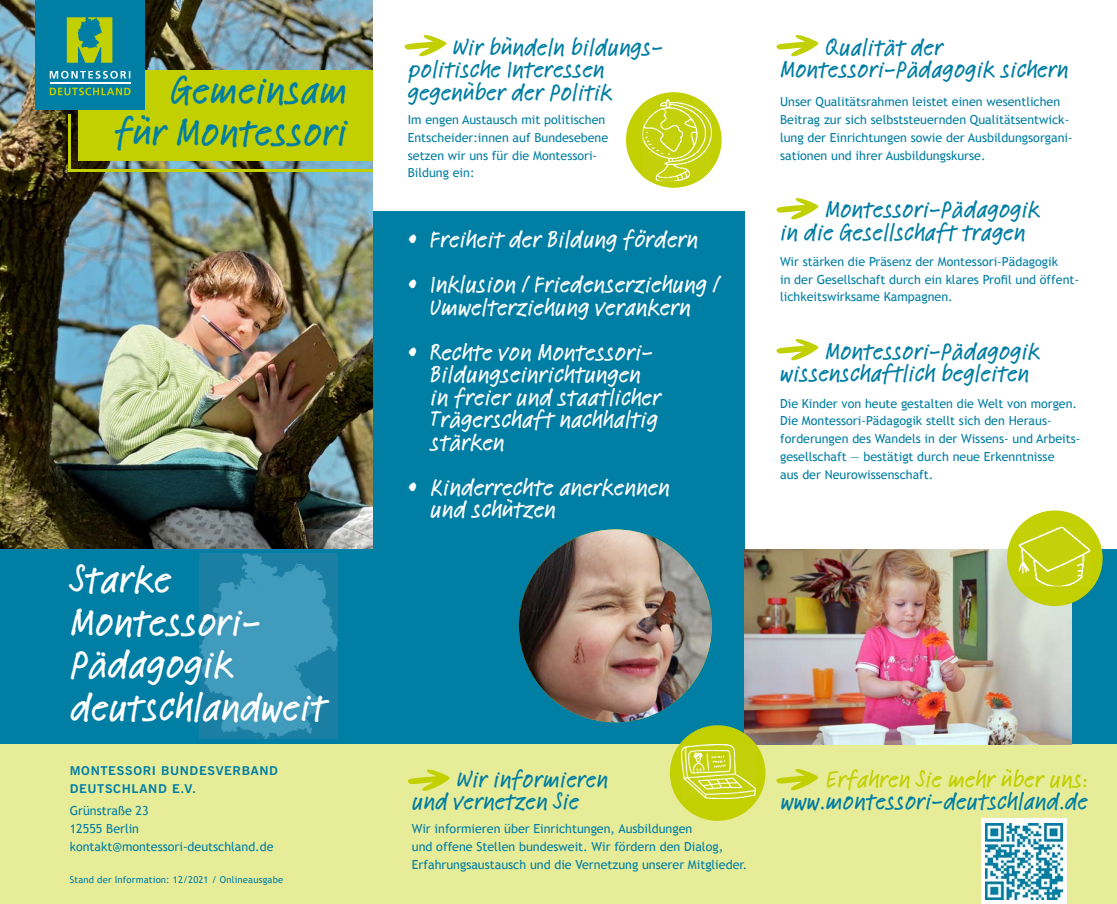
<style>
.page{position:relative;width:1117px;height:904px;background:#fff}
.page>*{position:absolute;margin:0;border:0;box-sizing:border-box;transform-origin:0 0}
.t1{font:500 41.25px/42.5px "Linotype Feltpen";color:#fff}
.t2{font:500 41.25px/42.5px "Linotype Feltpen";color:#007ea3;text-align:right}
.t3{font:500 25px/22.5px "Linotype Feltpen";color:#007ea3}
.t4{font:500 25px/22.5px "Linotype Feltpen";color:#fff}
.t5{font:500 25px "Linotype Feltpen";color:#c2cf00}
.t6{font:12.5px/17.8px "Trebuchet MS";color:#007ea5}
.t7{font:12.5px/17.8px "Trebuchet MS";color:#007ea3}
.t8{font:700 12.12px/17.8px "News Gothic BT";letter-spacing:.045em;color:#007ea5;scale:1.06 1}
.t9{font:9.5px "Trebuchet MS";letter-spacing:.015em;color:#007ea3}
</style>
<div class="page">
<div style="left:0;top:211px;width:744px;height:533px;background:#007ea3"></div>
<div style="left:0;top:744px;width:1116px;height:160px;background:#e7ec99"></div>
<img style="left:0;top:0;width:372px;height:549px">
<div style="left:78px;top:70px;width:294px;height:91px;background:#c2cf00"></div>
<div style="left:36px;top:0;width:109px;height:109px;background:#007ea3"></div>
<svg style="left:67px;top:17px;width:45px;height:46px"></svg>
<hr style="left:50px;top:82px;width:80px;height:2px;background:#fff">
<svg style="left:50px;top:71px;width:80px;height:8px"></svg>
<svg style="left:50px;top:88px;width:81px;height:7px"></svg>
<hr style="left:68px;top:169px;width:304px;height:2px;background:#c2cf00">
<hr style="left:68px;top:114px;width:2px;height:57px;background:#c2cf00">
<div style="left:0;top:549px;width:1116px;height:195px;background:#007ea3"></div>
<img style="left:199px;top:553px;width:138px;height:185px">
<img style="left:744px;top:549px;width:327px;height:195px">
<div style="left:626px;top:92px;width:95px;height:96px;background:#c2cf00;border-radius:50%"></div>
<img style="left:642px;top:99px;width:69px;height:82px">
<img style="left:519px;top:529px;width:192px;height:193px;border-radius:96px">
<div style="left:1006px;top:510px;width:96px;height:96px;background:#c2cf00;border-radius:50%"></div>
<img style="left:1018px;top:527px;width:72px;height:59px">
<div style="left:669px;top:725px;width:96px;height:95px;background:#c2cf00;border-radius:50%"></div>
<img style="left:681px;top:744px;width:74px;height:54px">
<svg style="left:776px;top:35px;width:43px;height:22px"></svg>
<svg style="left:404px;top:35px;width:43px;height:22px"></svg>
<div style="left:980px;top:819px;width:85px;height:85px;background:#fff"></div>
<img style="left:985px;top:823px;width:77px;height:76px">
<svg style="left:776px;top:769px;width:43px;height:22px"></svg>
<svg style="left:776px;top:198px;width:43px;height:22px"></svg>
<svg style="left:776px;top:339px;width:43px;height:22px"></svg>
<svg style="left:407px;top:769px;width:43px;height:22px"></svg>
<h1 class="t2" style="left:114px;top:67px;width:234px">Gemeinsam für Montessori</h1>
<h1 class="t1" style="left:70px;top:556px;width:258px">Starke<br>Montessori-<br>Pädagogik deutschlandweit</h1>
<p class="t8" style="left:70px;top:761px;width:198px">MONTESSORI BUNDESVERBAND<br>DEUTSCHLAND E.V.</p>
<p class="t6" style="left:70px;top:802px;width:205px">Grünstraße 23<br>12555 Berlin kontakt@montessori-deutschland.de</p>
<p class="t9" style="left:70px;top:874px;width:215px">Stand der Information: 12/2021 / Onlineausgabe</p>
<h2 class="t3" style="left:407px;top:35px;width:257px;text-indent:45px">Wir bündeln bildungs&shy;politische Interessen gegenüber der Politik</h2>
<p class="t6" style="left:407px;top:111px;width:199px">Im engen Austausch mit politischen</p>
<p class="t7" style="left:407px;top:129px;width:202px">Entscheider:innen auf Bundesebene setzen wir uns für die Montessori-<br>Bildung ein:</p>
<h2 class="t4" style="left:407px;top:227px;width:292px">• Freiheit der Bildung fördern</h2>
<h2 class="t4" style="left:407px;top:272px;width:313px;text-align:center">• Inklusion / Friedenserziehung /<br>Umwelterziehung verankern</h2>
<h2 class="t4" style="left:430px;top:340px;width:232px;text-indent:-22px">• Rechte von Montessori-<br>Bildungseinrichtungen in freier und staatlicher<br>Trägerschaft nachhaltig stärken</h2>
<h2 class="t4" style="left:430px;top:475px;width:241px;text-indent:-22px">• Kinderrechte anerkennen und schützen</h2>
<h2 class="t3" style="left:780px;top:35px;width:290px;text-indent:45px">Qualität der<br>Montessori-Pädagogik sichern</h2>
<p class="t6" style="left:780px;top:93px;width:294px">Unser Qualitätsrahmen leistet einen wesentlichen Beitrag zur sich selbststeuernden Qualitätsentwick&shy;lung der Einrichtungen sowie der Ausbildungsorgani&shy;sationen und ihrer Ausbildungskurse.</p>
<h2 class="t3" style="left:780px;top:197px;width:261px;text-indent:45px">Montessori-Pädagogik in die Gesellschaft tragen</h2>
<p class="t6" style="left:780px;top:253px;width:300px">Wir stärken die Präsenz der Montessori-Pädagogik<br>in der Gesellschaft durch ein klares Profil und öffent&shy;lichkeitswirksame Kampagnen.</p>
<h2 class="t3" style="left:780px;top:339px;width:261px;text-indent:45px">Montessori-Pädagogik wissenschaftlich begleiten</h2>
<p class="t6" style="left:780px;top:394px;width:300px">Die Kinder von heute gestalten die Welt von morgen.<br>Die Montessori-Pädagogik stellt sich den Heraus&shy;forderungen des Wandels in der Wissens- und Arbeits&shy;gesellschaft — bestätigt durch neue Erkenntnisse<br>aus der Neurowissenschaft.</p>
<h2 class="t3" style="left:412px;top:766px;width:198px;text-indent:45px">Wir informieren und vernetzen Sie</h2>
<p class="t6" style="left:412px;top:820px;width:337px">Wir informieren über Einrichtungen, Ausbildungen<br>und offene Stellen bundesweit. Wir fördern den Dialog,<br>Erfahrungsaustausch und die Vernetzung unserer Mitglieder.</p>
<h2 class="t5" style="left:825px;top:762px;width:264px">Erfahren Sie mehr über uns:</h2>
<h2 class="t3" style="left:780px;top:789px;width:309px">www.montessori-deutschland.de</h2>
</div>
